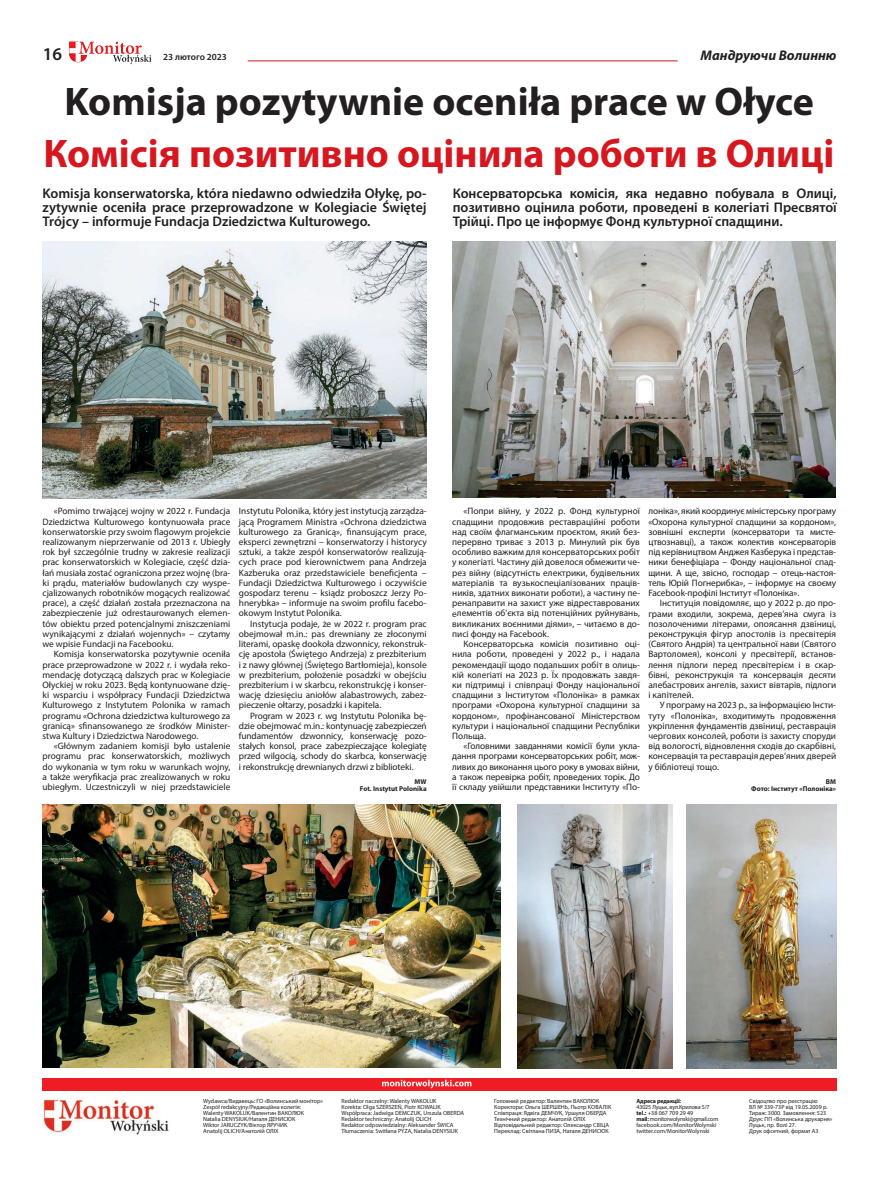
<style>
.page{position:relative;width:879px;height:1183px;background:#fff}
.page>*{position:absolute;margin:0;border:0;box-sizing:border-box;transform-origin:0 0}
.t1{font:700 40px "Myriad Pro";color:#231f20}
.t2{font:700 40px "Myriad Pro";color:#d7171f}
.t3{font:600 18px "Myriad Pro";color:#231f20}
.t4{font:600 14px/14px "Myriad Pro";color:#231f20;text-align:justify}
.t5{font:italic 700 14px "Myriad Pro";color:#231f20}
.t6{font:9.3px/10.2px "Myriad Pro";color:#231f20;text-align:justify}
.t7{font:600 9.3px "Myriad Pro";color:#231f20}
.t8{font:700 7px/7px "Myriad Pro";color:#231f20;text-align:right}
.t9{font:6px/6px "Myriad Pro";color:#231f20}
.t10{font:700 6px "Myriad Pro";letter-spacing:-.02em;color:#231f20}
.s1{font-weight:700}
</style>
<div class="page">
<svg style="left:69px;top:41px;width:83px;height:23px"></svg>
<hr style="left:248px;top:60px;width:429px;height:1px;background:#d7171f">
<img style="left:43px;top:1098px;width:126px;height:37px">
<div style="left:42px;top:1077px;width:795px;height:12px;background:#ee1d23"></div>
<svg style="left:382px;top:1079px;width:89px;height:8px"></svg>
<img style="left:43px;top:242px;width:384px;height:256px">
<img style="left:453px;top:242px;width:382px;height:256px">
<img style="left:687px;top:804px;width:149px;height:264px">
<img style="left:517px;top:804px;width:155px;height:264px">
<img style="left:42px;top:804px;width:458px;height:262px">
<h2 class="t3" style="left:43px;top:43px;width:21px">16</h2>
<p class="t7" style="left:163px;top:51px;width:65px">23 лютого 2023</p>
<h3 class="t5" style="left:700px;top:46px;width:138px">Мандруючи Волинню</h3>
<h1 class="t1" style="left:64px;top:75px;width:751px">Komisja pozytywnie oceniła prace w Ołyce</h1>
<h1 class="t2" style="left:43px;top:127px;width:792px">Комісія позитивно оцінила роботи в Олиці</h1>
<h3 class="t4" style="left:43px;top:186px;width:386px">Komisja konserwatorska, która niedawno odwiedziła Ołykę, po&shy;zytywnie oceniła prace przeprowadzone w Kolegiacie Świętej Trójcy – informuje Fundacja Dziedzictwa Kulturowego.</h3>
<h3 class="t4" style="left:453px;top:186px;width:385px">Консерваторська комісія, яка недавно побувала в Олиці, позитивно оцінила роботи, проведені в колегіаті Пресвятої Трійці. Про це інформує Фонд культурної спадщини.</h3>
<p class="t6" style="left:43px;top:506px;width:189px;text-indent:11px">«Pomimo trwającej wojny w 2022 r. Fundacja Dziedzictwa Kulturowego kontynuowała prace konserwatorskie przy swoim flagowym projekcie realizowanym nieprzerwanie od 2013 r. Ubiegły rok był szczególnie trudny w zakresie realizacji prac konserwatorskich w Kolegiacie, część dzia&shy;łań musiała zostać ograniczona przez wojnę (bra&shy;ki prądu, materiałów budowlanych czy wyspe&shy;cjalizowanych robotników mogących realizować prace), a część działań została przeznaczona na zabezpieczenie już odrestaurowanych elemen&shy;tów obiektu przed potencjalnymi zniszczeniami wynikającymi z działań wojennych» – czytamy we wpisie Fundacji na Facebooku.</p>
<p class="t6" style="left:43px;top:648px;width:189px;text-indent:11px">Komisja konserwatorska pozytywnie oceniła prace przeprowadzone w 2022 r. i wydała reko&shy;mendację dotyczącą dalszych prac w Kolegiacie Ołyckiej w roku 2023. Będą kontynuowane dzię&shy;ki wsparciu i współpracy Fundacji Dziedzictwa Kulturowego z Instytutem Polonika w ramach programu «Ochrona dziedzictwa kulturowego za granicą» sfinansowanego ze środków Minister&shy;stwa Kultury i Dziedzictwa Narodowego.</p>
<p class="t6" style="left:43px;top:740px;width:189px;text-indent:11px">«Głównym zadaniem komisji było ustalenie programu prac konserwatorskich, możliwych do wykonania w tym roku w warunkach wojny, a także weryfikacja prac zrealizowanych w roku ubiegłym. Uczestniczyli w niej przedstawiciele</p>
<p class="t6" style="left:239px;top:506px;width:189px">Instytutu Polonika, który jest instytucją zarządza&shy;jącą Programem Ministra «Ochrona dziedzictwa kulturowego za Granicą», finansującym prace, eksperci zewnętrzni – konserwatorzy i historycy sztuki, a także zespół konserwatorów realizują&shy;cych prace pod kierownictwem pana Andrzeja Kazberuka oraz przedstawiciele beneficjenta – Fundacji Dziedzictwa Kulturowego i oczywiście gospodarz terenu – ksiądz proboszcz Jerzy Po&shy;hnerybka» – informuje na swoim profilu facebo&shy;okowym Instytut Polonika.</p>
<p class="t6" style="left:239px;top:618px;width:189px;text-indent:11px">Instytucja podaje, że w 2022 r. program prac obejmował m.in.: pas drewniany ze złoconymi literami, opaskę dookoła dzwonnicy, rekonstruk&shy;cję apostoła (Świętego Andrzeja) z prezbiterium i z nawy głównej (Świętego Bartłomieja), konsole w prezbiterium, położenie posadzki w obejściu prezbiterium i w skarbcu, rekonstrukcję i konser&shy;wację dziesięciu aniołów alabastrowych, zabez&shy;pieczenie ołtarzy, posadzki i kapitela.</p>
<p class="t6" style="left:239px;top:710px;width:189px;text-indent:11px">Program w 2023 r. wg Instytutu Polonika bę&shy;dzie obejmować m.in.: kontynuację zabezpieczeń fundamentów dzwonnicy, konserwację pozo&shy;stałych konsol, prace zabezpieczające kolegiatę przed wilgocią, schody do skarbca, konserwację i rekonstrukcję drewnianych drzwi z biblioteki.</p>
<p class="t8" style="left:360px;top:777px;width:68px">MW<br>Fot. Instytut Polonika</p>
<p class="t6" style="left:452px;top:506px;width:189px;text-indent:11px">«Попри війну, у 2022 р. Фонд культурної спадщини продовжив реставраційні роботи над своїм флагманським проєктом, який без&shy;перервно триває з 2013 р. Минулий рік був особливо важким для консерваторських робіт у колегіаті. Частину дій довелося обмежити че&shy;рез війну (відсутність електрики, будівельних матеріалів та вузькоспеціалізованих праців&shy;ників, здатних виконати роботи), а частину пе&shy;ренаправити на захист уже відреставрованих елементів об’єкта від потенційних руйнувань, викликаних воєнними діями», – читаємо в до&shy;писі фонду на Facebook.</p>
<p class="t6" style="left:452px;top:638px;width:189px;text-indent:11px">Консерваторська комісія позитивно оці&shy;нила роботи, проведені у 2022 р., і надала рекомендації щодо подальших робіт в олиць&shy;кій колегіаті на 2023 р. Їх продовжать завдя&shy;ки підтримці і співпраці Фонду національної спадщини з Інститутом «Полоніка» в рамках програми «Охорона культурної спадщини за кордоном», профінансованої Міністерством культури і національної спадщини Республіки Польща.</p>
<p class="t6" style="left:452px;top:740px;width:189px;text-indent:11px">«Головними завданнями комісії були укла&shy;дання програми консерваторських робіт, мож&shy;ливих до виконання цього року в умовах війни, а також перевірка робіт, проведених торік. До її складу увійшли представники Інституту «По-</p>
<p class="t6" style="left:648px;top:506px;width:189px">лоніка», який координує міністерську програму «Охорона культурної спадщини за кордоном», зовнішні експерти (консерватори та мисте&shy;цтвознавці), а також колектив консерваторів під керівництвом Анджея Казберука і представ&shy;ники бенефіціара – Фонду національної спад&shy;щини. А ще, звісно, господар – отець-настоя&shy;тель Юрій Погнерибка», – інформує на своєму Facebook-профілі Інститут «Полоніка».</p>
<p class="t6" style="left:648px;top:597px;width:189px;text-indent:11px">Інституція повідомляє, що у 2022 р. до про&shy;грами входили, зокрема, дерев’яна смуга із позолоченими літерами, опоясання дзвіниці, реконструкція фігур апостолів із пресвітерія (Святого Андрія) та центральної нави (Святого Вартоломея), консолі у пресвітерії, встанов&shy;лення підлоги перед пресвітерієм і в скар&shy;бівні, реконструкція та консервація десяти алебастрових ангелів, захист вівтарів, підлоги і капітелей.</p>
<p class="t6" style="left:648px;top:699px;width:189px;text-indent:11px">У програму на 2023 р., за інформацією Інсти&shy;туту «Полоніка», входитимуть продовження укріплення фундаментів дзвіниці, реставрація чергових консолей, роботи із захисту споруди від вологості, відновлення сходів до скарбівні, консервація та реставрація дерев’яних дверей у бібліотеці тощо.</p>
<p class="t8" style="left:751px;top:777px;width:86px">ВМ<br>Фото: Інститут «Полоніка»</p>
<p class="t9" style="left:203px;top:1097px;width:121px">Wydawca/Видавець: ГО «Волинський монітор» Zespół redakcyjny/Редакційна колегія:<br>Walenty WAKOLUK/Валентин ВАКОЛЮК Natalia DENYSIUK/Наталя ДЕНИСЮК<br>Wiktor JARUCZYK/Віктор ЯРУЧИК<br>Anatolij OLICH/Анатолій ОЛІХ</p>
<p class="t10" style="left:636px;top:1096px;width:46px">Адреса редакції:</p>
<p class="t9" style="left:341px;top:1097px;width:124px">Redaktor naczelny: Walenty WAKOLUK<br>Korekta: Olga SZERSZEŃ, Piotr KOWALIK Współpraca: Jadwiga DEMCZUK, Urszula OBERDA Redaktor techniczny: Anatolij OLICH<br>Redaktor odpowiedzialny: Aleksander ŚWICA Tłumaczenia: Switłana PYZA, Natalia DENYSIUK</p>
<p class="t9" style="left:494px;top:1097px;width:118px">Головний редактор: Валентин ВАКОЛЮК Коректори: Ольга ШЕРШЕНЬ, Пьотр КОВАЛІК Співпраця: Ядвіга ДЕМЧУК, Уршуля ОБЕРДА Технічний редактор: Анатолій ОЛІХ Відповідальний редактор: Олександр СВІЦА Переклад: Світлана ПИЗА, Наталя ДЕНИСЮК</p>
<p class="t9" style="left:636px;top:1103px;width:83px">43025 Луцьк, вул.Крилова 5/7 <span class="s1">tel.:</span> +38 067 709 29 49<br><span class="s1">mail:</span> monitorwolynski@gmail.com facebook.com/MonitorWolynski twitter.com/MonitorWolynski</p>
<p class="t9" style="left:749px;top:1097px;width:85px">Свідоцтво про реєстрацію<br>ВЛ № 339-73P від 19.05.2009 р.<br>Тираж: 3000. Замовлення: 523<br>Друк: ПП «Волинська друкарня»<br>Луцьк, пр. Волі 27.<br>Друк офсетний, формат A3</p>
</div>
